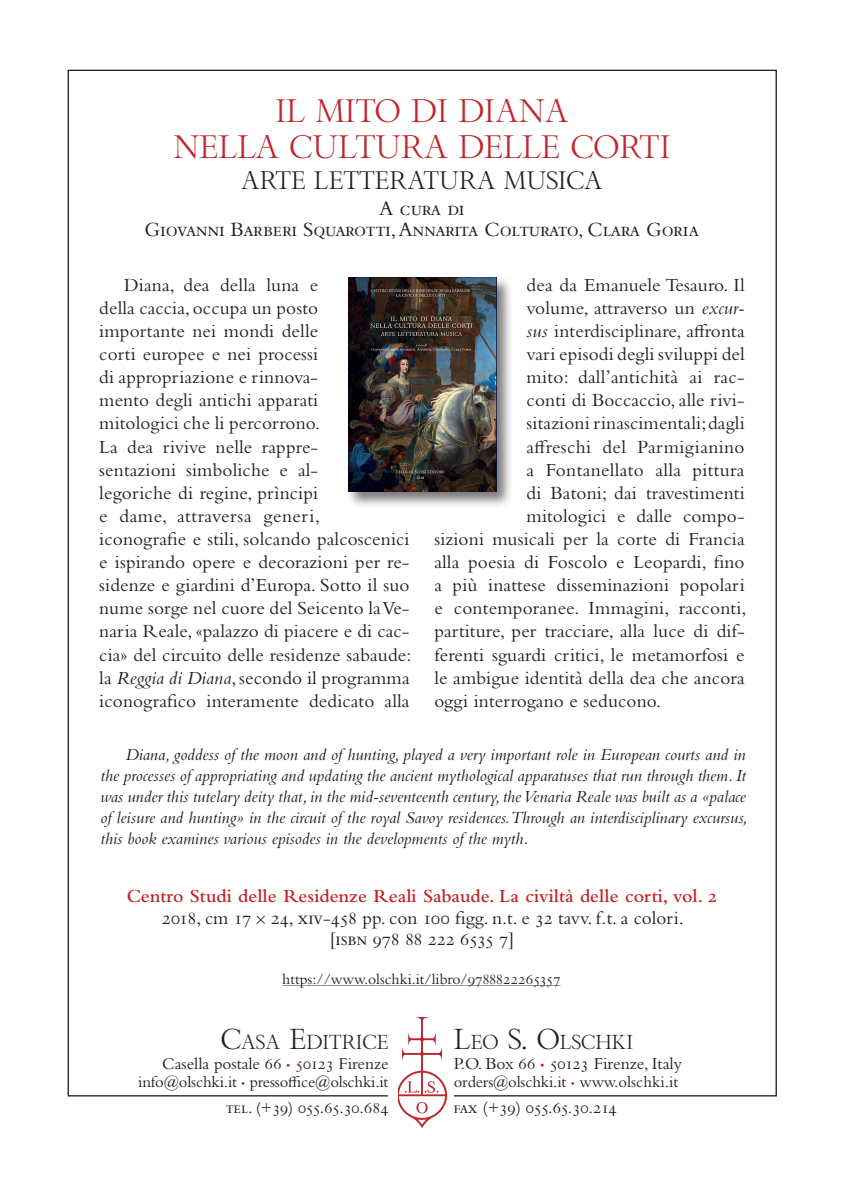
<style>
.page{position:relative;width:844px;height:1191px;background:#fff}
.page>*{position:absolute;margin:0;border:0;box-sizing:border-box;transform-origin:0 0}
._2_titolo{font:31.5px/35px "Bembo Titling MT Std";color:#be272d;text-align:center}
._3_sottotitolo{font:24.5px "Bembo Titling MT Std";color:#231f20}
._4_curatore{font:21px/21px "Bembo Std";letter-spacing:-.02em;color:#231f20;text-align:center}
.t1{font:19.6px "Bembo Titling MT Std";color:#231f20}
._5_testo{font:19.25px/23.1px "Bembo Std";letter-spacing:.01em;color:#231f20}
._7_dati{font:19.25px "Bembo Std";letter-spacing:-.02em;color:#231f20}
._6_collana{font:600 19.25px "Bembo Std";color:#be272d}
._5_testo_inglese{font:italic 17.5px/21px "Bembo Std";color:#231f20;text-align:justify}
.t2{font:17.5px "Bembo Std";color:#231f20}
.t3{font:17.5px "Bembo Std";letter-spacing:-.04em;color:#231f20}
.t4{font:17.15px "Bembo Std";color:#231f20}
.t5{font:17.15px "Bembo Std";letter-spacing:-.02em;color:#231f20}
.t6{font:16.62px "Bembo Std";letter-spacing:-.01em;color:#231f20}
.link_scheda_libro{font:15.75px "Bembo Std";color:#231f20}
.s1{font-style:italic}
.s2{font-family:"Bembo Cost"}
.s3{font-size:28px}
.s4{font-size:11.9px;color:#be272d}
.s5{font-size:11.38px;color:#be272d}
.s6{font-size:12.25px;color:#be272d}
</style>
<div class="page">
<img style="left:398px;top:1017px;width:48px;height:110px">
<div style="left:346px;top:276px;width:167px;height:232px;background:#231f20;opacity:.6"></div>
<img style="left:348px;top:278px;width:148px;height:213px">
<hr style="left:282px;top:985px;width:278px;height:1px;background:#939598">
<p class="_2_titolo" style="left:173px;top:94px;width:498px">IL MITO DI DIANA<br>NELLA CULTURA DELLE CORTI</p>
<p class="_3_sottotitolo" style="left:241px;top:165px;width:363px">ARTE LETTERATURA MUSICA</p>
<p class="_4_curatore" style="left:144px;top:197px;width:556px">A cura di<br>Giovanni Barberi Squarotti, Annarita Colturato, Clara Goria</p>
<p class="_5_testo" style="left:99px;top:273px;width:313px;text-indent:25px">Diana, dea della luna e<br>della caccia, occupa un posto<br>importante nei mondi delle<br>corti europee e nei processi<br>di appropriazione e rinnova-<br>mento degli antichi apparati<br>mitologici che li percorrono.<br>La dea rivive nelle rappre-<br>sentazioni simboliche e al-<br>legoriche di regine, prìncipi<br>e dame, attraversa generi, iconografie e stili, solcando palcoscenici e ispirando opere e decorazioni per re&shy;sidenze e giardini d’Europa. Sotto il suo nume sorge nel cuore del Seicento la Ve&shy;naria Reale, «palazzo di piacere e di cac&shy;cia» del circuito delle residenze sabaude: la <span class="s1">Reggia di Diana</span>, secondo il programma iconografico interamente dedicato alla</p>
<p class="_5_testo" style="left:526px;top:273px;width:219px">dea da Emanuele Tesauro. Il</p>
<p class="_5_testo" style="left:526px;top:296px;width:219px">volume, attraverso un <span class="s1">excur-</span></p>
<p class="_5_testo" style="left:526px;top:319px;width:219px"><span class="s1">sus</span> interdisciplinare, affronta</p>
<p class="_5_testo" style="left:526px;top:342px;width:219px">vari episodi degli sviluppi del</p>
<p class="_5_testo" style="left:526px;top:365px;width:219px">mito: dall’antichità ai rac-</p>
<p class="_5_testo" style="left:526px;top:388px;width:219px">conti di Boccaccio, alle rivi-</p>
<p class="_5_testo" style="left:526px;top:411px;width:219px">sitazioni rinascimentali; dagli</p>
<p class="_5_testo" style="left:526px;top:434px;width:219px">affreschi del Parmigianino</p>
<p class="_5_testo" style="left:526px;top:458px;width:219px">a Fontanellato alla pittura</p>
<p class="_5_testo" style="left:526px;top:481px;width:219px">di Batoni; dai travestimenti</p>
<p class="_5_testo" style="left:526px;top:504px;width:219px">mitologici e dalle compo-</p>
<p class="_5_testo" style="left:434px;top:527px;width:312px">sizioni musicali per la corte di Francia</p>
<p class="_5_testo" style="left:434px;top:550px;width:312px">alla poesia di Foscolo e Leopardi, fino</p>
<p class="_5_testo" style="left:434px;top:573px;width:312px">a più inattese disseminazioni popolari</p>
<p class="_5_testo" style="left:434px;top:596px;width:314px">e contemporanee. Immagini, racconti,</p>
<p class="_5_testo" style="left:434px;top:619px;width:312px">partiture, per tracciare, alla luce di dif-</p>
<p class="_5_testo" style="left:434px;top:642px;width:312px">ferenti sguardi critici, le metamorfosi e</p>
<p class="_5_testo" style="left:434px;top:665px;width:312px">le ambigue identità della dea che ancora</p>
<p class="_5_testo" style="left:434px;top:689px;width:228px">oggi interrogano e seducono.</p>
<p class="_5_testo_inglese" style="left:100px;top:743px;width:648px;text-indent:25px">Diana, goddess of the moon and of hunting, played a very important role in European courts and in the processes of appropriating and updating the ancient mythological apparatuses that run through them. It was under this tutelary deity that, in the mid-seventeenth century, the Venaria Reale was built as a «palace of leisure and hunting» in the circuit of the royal Savoy residences. Through an interdisciplinary excursus, this book examines various episodes in the developments of the myth.</p>
<p class="_6_collana" style="left:127px;top:885px;width:592px">Centro Studi delle Residenze Reali Sabaude. La civiltà delle corti, vol. 2</p>
<p class="_7_dati" style="left:162px;top:906px;width:523px">2018, cm 17 <span class="s2">¥</span> 24, xiv-458 pp. con 100 figg. n.t. e 32 tavv. f.t. a colori.</p>
<p class="_7_dati" style="left:330px;top:927px;width:186px">[isbn 978 88 222 6535 7]</p>
<p class="link_scheda_libro" style="left:282px;top:969px;width:279px">https://www.olschki.it/libro/9788822265357</p>
<p class="t1" style="left:221px;top:1030px;width:169px"><span class="s3">C</span>ASA <span class="s3">E</span>DITRICE</p>
<p class="t4" style="left:162px;top:1053px;width:228px">Casella postale 66 <span class="s4">•</span> 50123 Firenze</p>
<p class="t6" style="left:138px;top:1071px;width:251px">info@olschki.it <span class="s5">•</span> pressoffice@olschki.it</p>
<p class="t5" style="left:226px;top:1097px;width:164px">tel. (+39) 055.65.30.684</p>
<p class="t1" style="left:453px;top:1030px;width:181px"><span class="s3">L</span>EO <span class="s3">S. O</span>LSCHKI</p>
<p class="t2" style="left:453px;top:1053px;width:230px">P.O. Box 66 <span class="s6">•</span> 50123 Firenze, Italy</p>
<p class="t6" style="left:453px;top:1071px;width:226px">orders@olschki.it <span class="s5">•</span> www.olschki.it</p>
<p class="t3" style="left:453px;top:1097px;width:164px">fax (+39) 055.65.30.214</p>
</div>
